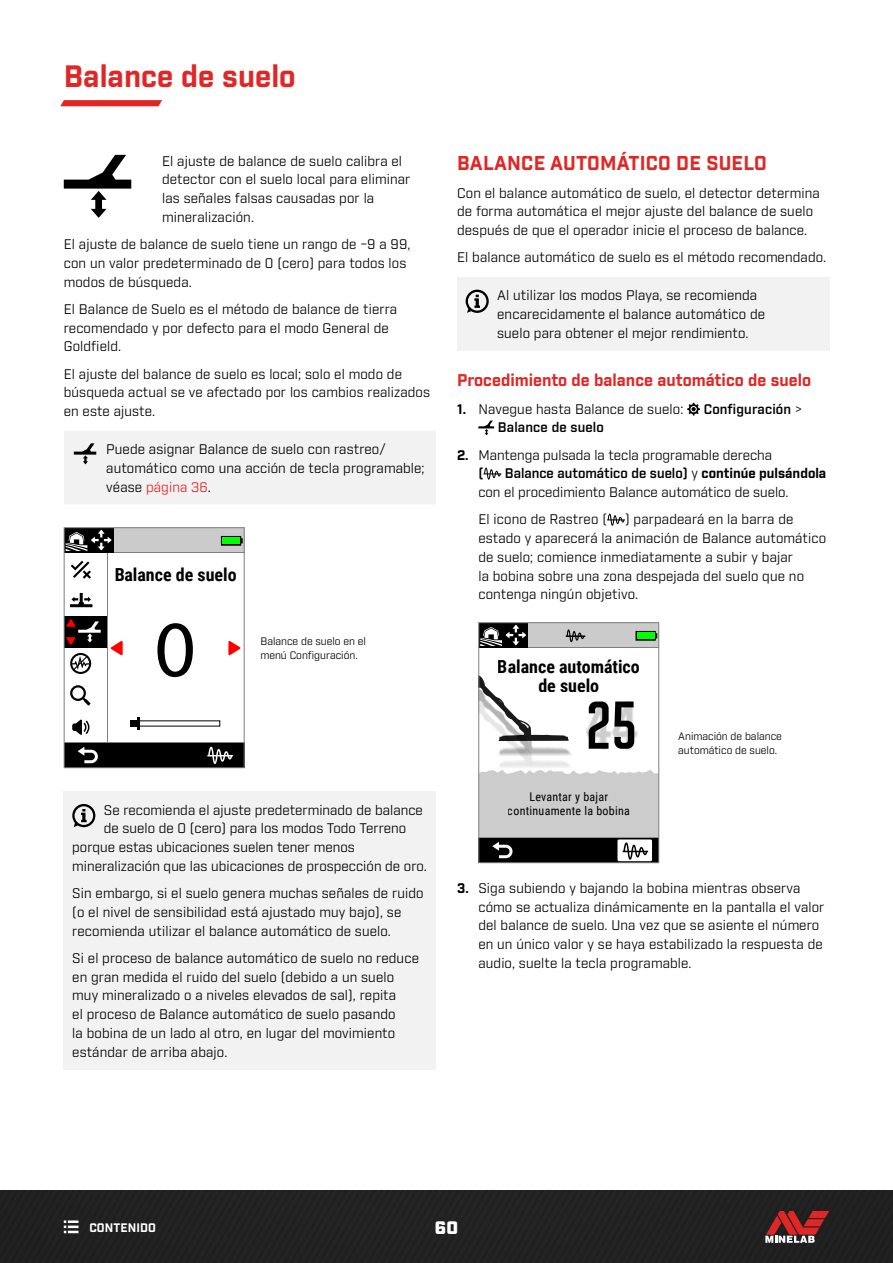
<style>
.page{position:relative;width:893px;height:1263px;background:#fff}
.page>*{position:absolute;margin:0;border:0;box-sizing:border-box;transform-origin:0 0}
.t1{font:80.25px "Target ID Mono";color:#000}
.t2{font:67.5px "Target ID Mono";color:#000}
.H1_TOC{font:700 30px "Industry";color:#e12725}
.H2_TOC{font:700 19.5px "Industry";letter-spacing:.01em;color:#e12725}
.t3{font:700 18px/18.8px "Roboto Condensed";color:#000;text-align:center}
.t4{font:900 18px "Industry";color:#fff}
.t5{font:700 16.5px "Industry";color:#e12725}
.Body{font:13.5px/18.8px "Industry";letter-spacing:.01em;color:#000}
.Body_Indent{font:13.5px/18.8px "Industry";letter-spacing:.01em;color:#000}
.t6{font:600 13.5px "Industry";letter-spacing:.01em;color:#000}
.t7{font:12px/14.4px "Roboto Condensed";letter-spacing:.02em;color:#000;text-align:center}
.t8{font:700 12px "Industry";letter-spacing:.01em;color:#fff}
.Annotation_Left{font:10.5px/13.5px "Industry";color:#000}
.s1{color:#e12725}
.s2{font-weight:700}
.s3{font-weight:400}
.s4{font-weight:600}
</style>
<div class="page">
<div style="left:0;top:1191px;width:893px;height:72px;background:#212121"></div>
<svg style="left:60px;top:100px;width:102px;height:6px"></svg>
<svg style="left:765px;top:1211px;width:64px;height:32px;background:#863b3b"></svg>
<svg style="left:64px;top:1220px;width:15px;height:13px"></svg>
<div style="left:64px;top:431px;width:372px;height:73px;background:#f2f2f2"></div>
<hr style="left:107px;top:553px;width:1px;height:189px;background:#7f7f7f">
<div style="left:130px;top:720px;width:8px;height:6px;background:#000"></div>
<svg style="left:137px;top:717px;width:2px;height:12px"></svg>
<svg style="left:71px;top:561px;width:20px;height:18px"></svg>
<svg style="left:70px;top:593px;width:22px;height:14px"></svg>
<svg style="left:70px;top:653px;width:21px;height:21px"></svg>
<svg style="left:70px;top:685px;width:20px;height:20px"></svg>
<svg style="left:72px;top:720px;width:17px;height:15px"></svg>
<div style="left:64px;top:616px;width:43px;height:32px;background:#000"></div>
<svg style="left:66px;top:619px;width:35px;height:26px"></svg>
<svg style="left:111px;top:641px;width:12px;height:14px"></svg>
<svg style="left:228px;top:641px;width:13px;height:14px"></svg>
<div style="left:64px;top:743px;width:180px;height:25px;background:#000"></div>
<hr style="left:64px;top:742px;width:180px;height:1px;background:#7f7f7f">
<svg style="left:78px;top:747px;width:20px;height:16px"></svg>
<svg style="left:207px;top:747px;width:26px;height:17px"></svg>
<div style="left:64px;top:528px;width:180px;height:25px;background:#cbcbcb"></div>
<hr style="left:64px;top:552px;width:180px;height:1px;background:#7f7f7f">
<div style="left:89px;top:528px;width:25px;height:24px;background:#000"></div>
<div style="left:64px;top:528px;width:25px;height:24px;background:#000"></div>
<svg style="left:66px;top:530px;width:45px;height:21px"></svg>
<svg style="left:221px;top:536px;width:22px;height:10px"></svg>
<div style="left:222px;top:537px;width:18px;height:7px;background:#0f0"></div>
<div style="left:64px;top:527px;width:181px;height:241px;border:1px solid #808080"></div>
<div style="left:64px;top:791px;width:372px;height:278px;background:#f2f2f2"></div>
<svg style="left:72px;top:804px;width:23px;height:23px"></svg>
<div style="left:457px;top:277px;width:372px;height:73px;background:#f2f2f2"></div>
<svg style="left:466px;top:290px;width:23px;height:23px"></svg>
<svg style="left:687px;top:403px;width:13px;height:12px"></svg>
<svg style="left:478px;top:421px;width:16px;height:14px"></svg>
<svg style="left:483px;top:468px;width:18px;height:12px"></svg>
<svg style="left:607px;top:514px;width:18px;height:12px"></svg>
<img style="left:596px;top:701px;width:42px;height:49px">
<div style="left:479px;top:838px;width:180px;height:25px;background:#000"></div>
<div style="left:479px;top:623px;width:180px;height:25px;background:#cbcbcb"></div>
<hr style="left:479px;top:647px;width:180px;height:1px;background:#7f7f7f">
<div style="left:503px;top:623px;width:25px;height:24px;background:#000"></div>
<div style="left:479px;top:623px;width:24px;height:24px;background:#000"></div>
<svg style="left:480px;top:625px;width:46px;height:21px"></svg>
<svg style="left:566px;top:629px;width:19px;height:13px"></svg>
<svg style="left:635px;top:631px;width:22px;height:10px"></svg>
<div style="left:637px;top:632px;width:17px;height:7px;background:#0f0"></div>
<div style="left:617px;top:839px;width:35px;height:22px;background:#fff;border-radius:2px"></div>
<svg style="left:480px;top:770px;width:177px;height:90px"></svg>
<img style="left:480px;top:781px;width:116px;height:4px">
<img style="left:480px;top:676px;width:116px;height:105px">
<div style="left:478px;top:622px;width:181px;height:241px;border:1px solid #808080"></div>
<svg style="left:64px;top:155px;width:67px;height:63px"></svg>
<p class="H1_TOC" style="left:64px;top:58px;width:233px">Balance de suelo</p>
<p class="Body" style="left:162px;top:152px;width:250px">El ajuste de balance de suelo calibra el detector con el suelo local para eliminar las señales falsas causadas por la mineralización.</p>
<p class="Body" style="left:64px;top:235px;width:348px">El ajuste de balance de suelo tiene un rango de −9 a 99, con un valor predeterminado de 0 (cero) para todos los modos de búsqueda.</p>
<p class="Body" style="left:64px;top:300px;width:335px">El Balance de Suelo es el método de balance de tierra recomendado y por defecto para el modo General de<br>Goldfield.</p>
<p class="Body" style="left:64px;top:365px;width:368px">El ajuste del balance de suelo es local; solo el modo de búsqueda actual se ve afectado por los cambios realizados en este ajuste.</p>
<p class="Body" style="left:106px;top:440px;width:320px">Puede asignar Balance de suelo con rastreo/ automático como una acción de tecla programable; véase <span class="s1">página 36</span>.</p>
<h3 class="t3" style="left:114px;top:564px;width:124px">Balance de suelo</h3>
<h1 class="t1" style="left:155px;top:600px;width:43px">0</h1>
<p class="Annotation_Left" style="left:260px;top:635px;width:107px">Balance de suelo en el menú Configuración.</p>
<p class="Body" style="left:104px;top:801px;width:320px">Se recomienda el ajuste predeterminado de balance</p>
<p class="Body" style="left:104px;top:819px;width:304px">de suelo de 0 (cero) para los modos Todo Terreno</p>
<p class="Body" style="left:72px;top:838px;width:284px">porque estas ubicaciones suelen tener menos</p>
<p class="Body" style="left:72px;top:857px;width:354px">mineralización que las ubicaciones de prospección de oro.</p>
<p class="Body" style="left:72px;top:884px;width:353px">Sin embargo, si el suelo genera muchas señales de ruido (o el nivel de sensibilidad está ajustado muy bajo), se recomienda utilizar el balance automático de suelo.</p>
<p class="Body" style="left:72px;top:949px;width:348px">Si el proceso de balance automático de suelo no reduce en gran medida el ruido del suelo (debido a un suelo muy mineralizado o a niveles elevados de sal), repita<br>el proceso de Balance automático de suelo pasando<br>la bobina de un lado al otro, en lugar del movimiento estándar de arriba abajo.</p>
<p class="H2_TOC" style="left:457px;top:151px;width:311px">BALANCE AUTOMÁTICO DE SUELO</p>
<p class="Body" style="left:457px;top:184px;width:364px">Con el balance automático de suelo, el detector determina de forma automática el mejor ajuste del balance de suelo después de que el operador inicie el proceso de balance.</p>
<p class="Body" style="left:457px;top:248px;width:369px">El balance automático de suelo es el método recomendado.</p>
<p class="Body" style="left:497px;top:286px;width:270px">Al utilizar los modos Playa, se recomienda encarecidamente el balance automático de suelo para obtener el mejor rendimiento.</p>
<h3 class="t5" style="left:457px;top:370px;width:356px">Procedimiento de balance automático de suelo</h3>
<p class="Body" style="left:457px;top:400px;width:228px"><span class="s2">1.</span> Navegue hasta Balance de suelo:</p>
<p class="t6" style="left:704px;top:400px;width:100px">Configuración <span class="s3">&gt;</span></p>
<p class="t6" style="left:498px;top:419px;width:107px">Balance de suelo</p>
<p class="Body" style="left:478px;top:446px;width:295px;text-indent:-21px"><span class="s2">2.</span> Mantenga pulsada la tecla programable derecha <span class="s4">(</span></p>
<p class="Body" style="left:478px;top:464px;width:349px;text-indent:26px"><span class="s4">Balance automático de suelo)</span> y <span class="s2">continúe pulsándola </span>con el procedimiento Balance automático de suelo.</p>
<p class="Body_Indent" style="left:478px;top:510px;width:130px">El icono de Rastreo (</p>
<p class="Body_Indent" style="left:478px;top:510px;width:349px;text-indent:147px">) parpadeará en la barra de estado y aparecerá la animación de Balance automático de suelo; comience inmediatamente a subir y bajar<br>la bobina sobre una zona despejada del suelo que no contenga ningún objetivo.</p>
<h3 class="t3" style="left:498px;top:656px;width:144px">Balance automático de suelo</h3>
<h2 class="t2" style="left:586px;top:686px;width:53px">25</h2>
<p class="t7" style="left:508px;top:789px;width:124px">Levantar y bajar continuamente la bobina</p>
<p class="Annotation_Left" style="left:678px;top:730px;width:105px">Animación de balance automático de suelo.</p>
<p class="Body" style="left:478px;top:879px;width:348px;text-indent:-21px"><span class="s2">3.</span> Siga subiendo y bajando la bobina mientras observa cómo se actualiza dinámicamente en la pantalla el valor del balance de suelo. Una vez que se asiente el número en un único valor y se haya estabilizado la respuesta de audio, suelte la tecla programable.</p>
<p class="t8" style="left:89px;top:1220px;width:68px">CONTENIDO</p>
<h3 class="t4" style="left:435px;top:1217px;width:25px">60</h3>
</div>
